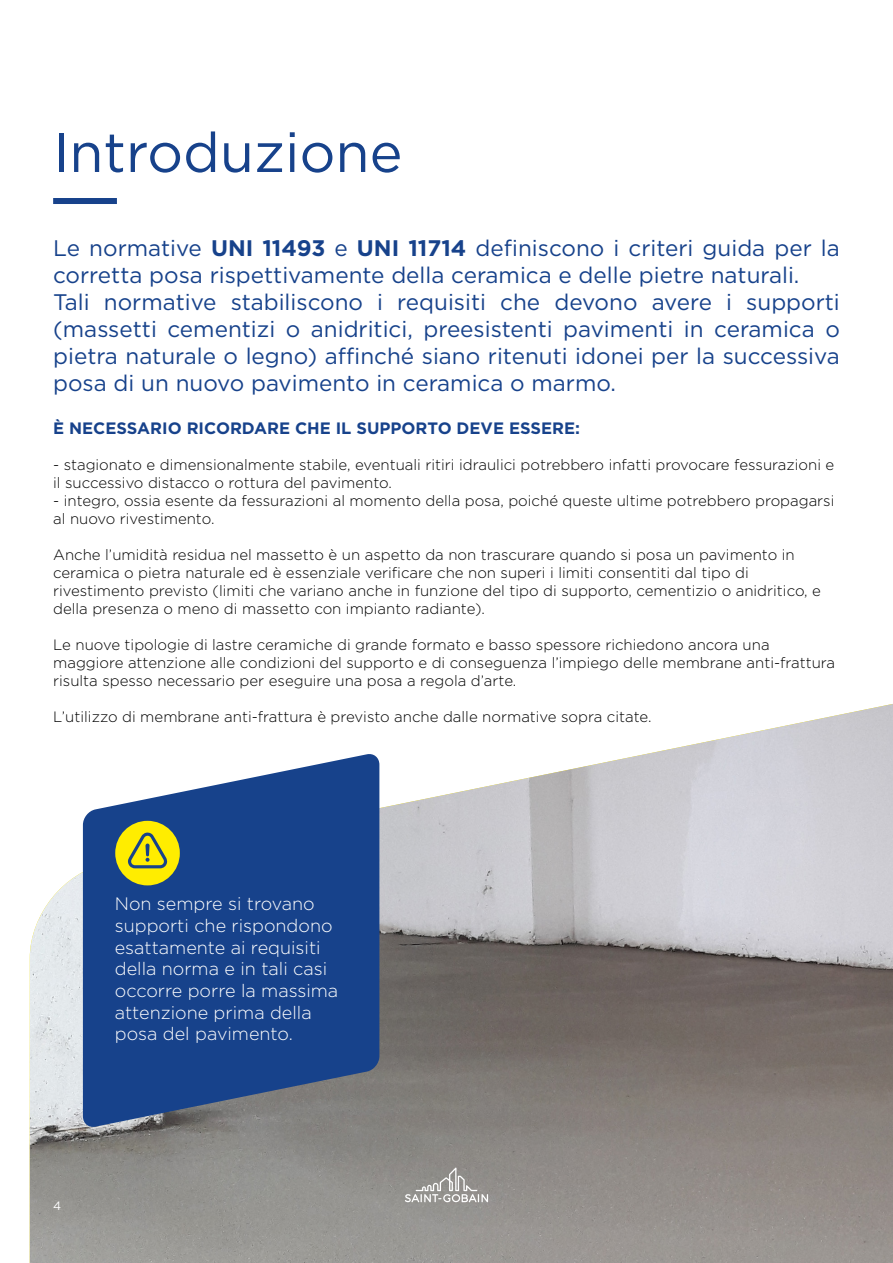
<style>
.page{position:relative;width:893px;height:1263px;background:#fff}
.page>*{position:absolute;margin:0;border:0;box-sizing:border-box;transform-origin:0 0}
.t1{font:55.5px "Gotham";color:#17428b}
.t2{font:22.5px/27px "Gotham";color:#17428b}
.t3{font:300 18px/21.6px "Gotham";color:#fff}
.t4{font:700 16.5px "Gotham";color:#17428b}
.t5{font:300 15px/18px "Gotham";color:#000}
.t6{font:12px "Gotham";color:#fff}
.s1{font-weight:700}
</style>
<div class="page">
<img style="left:30px;top:704px;width:863px;height:559px">
<svg style="left:83px;top:752px;width:296px;height:377px;background:#325693"></svg>
<div style="left:115px;top:821px;width:65px;height:64px;background:#ffed00;border-radius:50%"></div>
<svg style="left:128px;top:832px;width:39px;height:36px"></svg>
<div style="left:53px;top:198px;width:64px;height:6px;background:#17428b"></div>
<svg style="left:405px;top:1167px;width:83px;height:35px;background:#a2a19d"></svg>
<h1 class="t1" style="left:53px;top:117px;width:351px">Introduzione</h1>
<p class="t2" style="left:53px;top:234px;width:788px">Le normative <span class="s1">UNI 11493</span> e <span class="s1">UNI 11714</span> definiscono i criteri guida per la corretta posa rispettivamente della ceramica e delle pietre naturali.<br>Tali normative stabiliscono i requisiti che devono avere i supporti (massetti cementizi o anidritici, preesistenti pavimenti in ceramica o pietra naturale o legno) affinché siano ritenuti idonei per la successiva posa di un nuovo pavimento in ceramica o marmo.</p>
<p class="t4" style="left:53px;top:417px;width:528px">È NECESSARIO RICORDARE CHE IL SUPPORTO DEVE ESSERE:</p>
<p class="t5" style="left:53px;top:455px;width:783px">- stagionato e dimensionalmente stabile, eventuali ritiri idraulici potrebbero infatti provocare fessurazioni e il successivo distacco o rottura del pavimento.</p>
<p class="t5" style="left:53px;top:491px;width:783px">- integro, ossia esente da fessurazioni al momento della posa, poiché queste ultime potrebbero propagarsi al nuovo rivestimento.</p>
<p class="t5" style="left:53px;top:545px;width:769px">Anche l’umidità residua nel massetto è un aspetto da non trascurare quando si posa un pavimento in ceramica o pietra naturale ed è essenziale verificare che non superi i limiti consentiti dal tipo di rivestimento previsto (limiti che variano anche in funzione del tipo di supporto, cementizio o anidritico, e della presenza o meno di massetto con impianto radiante).</p>
<p class="t5" style="left:53px;top:635px;width:783px">Le nuove tipologie di lastre ceramiche di grande formato e basso spessore richiedono ancora una maggiore attenzione alle condizioni del supporto e di conseguenza l’impiego delle membrane anti-frattura risulta spesso necessario per eseguire una posa a regola d’arte.</p>
<p class="t5" style="left:53px;top:707px;width:600px">L’utilizzo di membrane anti-frattura è previsto anche dalle normative sopra citate.</p>
<p class="t3" style="left:115px;top:893px;width:225px">Non sempre si trovano supporti che rispondono esattamente ai requisiti della norma e in tali casi occorre porre la massima attenzione prima della posa del pavimento.</p>
<p class="t6" style="left:53px;top:1198px;width:10px">4</p>
</div>
